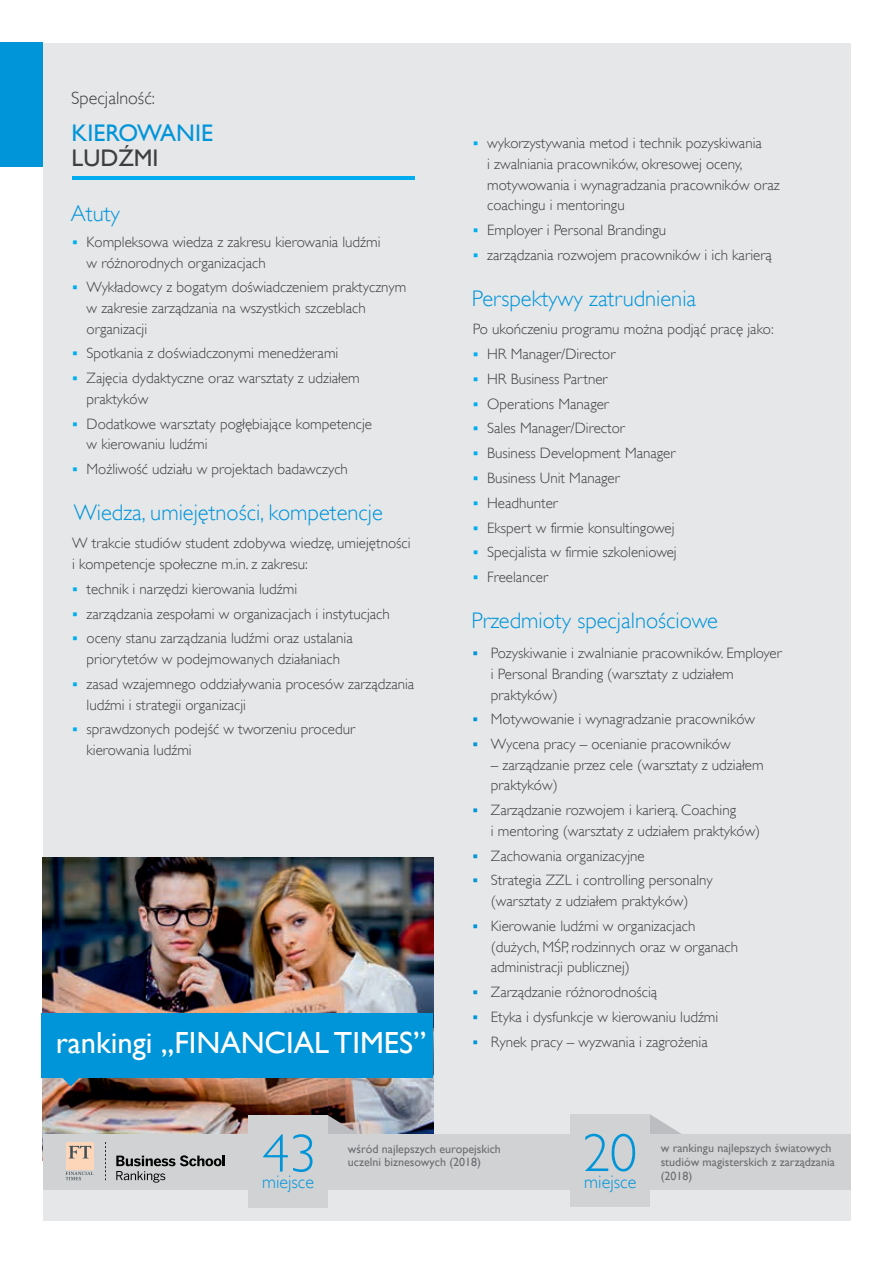
<style>
.page{position:relative;width:893px;height:1263px;background:#fff}
.page>*{position:absolute;margin:0;border:0;box-sizing:border-box;transform-origin:0 0}
.t1{font:300 54px "Gill Sans Alt One";color:#0095d9}
.t2{font:30.6px "Gill Sans";color:#fff}
.t3{font:24px "Gill Sans";color:#0095d9}
.t4{font:24px "Gill Sans";color:#3e3e3f}
.t5{font:300 22.5px "Gill Sans Alt One";color:#0095d9}
.t6{font:300 18.15px "Gill Sans Alt One";color:#0095d9}
.t7{font:300 18px "Gill Sans Alt One";color:#3e3e3f}
.t8{font:300 15px/20.7px "Gill Sans Alt One";color:#3e3e3f}
.t9{font:12px/14px "Gill Sans";color:#6c6d70}
.s1{color:#00aeef}
.s2{color:#0095d9}
</style>
<div class="page">
<div style="left:43px;top:43px;width:807px;height:1177px;background:#e6e7e9"></div>
<img style="left:43px;top:858px;width:390px;height:276px">
<div style="left:42px;top:1013px;width:391px;height:64px;background:#0095d9"></div>
<svg style="left:62px;top:1077px;width:18px;height:9px"></svg>
<div style="left:0;top:42px;width:43px;height:125px;background:#0095d9"></div>
<hr style="left:72px;top:176px;width:342px;height:4px;background:#00aeef">
<svg style="left:327px;top:1115px;width:40px;height:19px"></svg>
<svg style="left:650px;top:1114px;width:31px;height:20px"></svg>
<div style="left:43px;top:1134px;width:807px;height:56px;background:#d1d2d4"></div>
<div style="left:248px;top:1115px;width:79px;height:92px;background:#d1d2d4"></div>
<div style="left:570px;top:1114px;width:80px;height:93px;background:#d1d2d4"></div>
<div style="left:66px;top:1142px;width:28px;height:28px;background:#fdd6ba"></div>
<svg style="left:69px;top:1146px;width:22px;height:12px"></svg>
<svg style="left:66px;top:1172px;width:28px;height:8px"></svg>
<svg style="left:116px;top:1155px;width:109px;height:27px"></svg>
<svg style="left:105px;top:1142px;width:1px;height:38px"></svg>
<p class="t7" style="left:71px;top:86px;width:85px">Specjalność:</p>
<h3 class="t3" style="left:72px;top:119px;width:143px">KIEROWANIE</h3>
<h3 class="t4" style="left:72px;top:144px;width:88px">LUDŹMI</h3>
<h3 class="t5" style="left:71px;top:198px;width:51px">Atuty</h3>
<p class="t8" style="left:87px;top:232px;width:295px;text-indent:-14px"><span class="s1">▪</span> Kompleksowa wiedza z zakresu kierowania ludźmi w różnorodnych organizacjach</p>
<p class="t8" style="left:87px;top:277px;width:321px;text-indent:-14px"><span class="s1">▪</span> Wykładowcy z bogatym doświadczeniem praktycznym w zakresie zarządzania na wszystkich szczeblach organizacji</p>
<p class="t8" style="left:72px;top:343px;width:268px"><span class="s1">▪</span> Spotkania z doświadczonymi menedżerami</p>
<p class="t8" style="left:87px;top:368px;width:275px;text-indent:-14px"><span class="s1">▪</span> Zajęcia dydaktyczne oraz warsztaty z udziałem praktyków</p>
<p class="t8" style="left:87px;top:413px;width:287px;text-indent:-14px"><span class="s1">▪</span> Dodatkowe warsztaty pogłębiające kompetencje w kierowaniu ludźmi</p>
<p class="t8" style="left:72px;top:459px;width:277px"><span class="s1">▪</span> Możliwość udziału w projektach badawczych</p>
<h3 class="t5" style="left:74px;top:498px;width:311px">Wiedza, umiejętności, kompetencje</h3>
<p class="t8" style="left:72px;top:533px;width:340px">W trakcie studiów student zdobywa wiedzę, umiejętności i kompetencje społeczne m.in. z zakresu:</p>
<p class="t8" style="left:72px;top:579px;width:227px"><span class="s1">▪</span> technik i narzędzi kierowania ludźmi</p>
<p class="t8" style="left:72px;top:603px;width:319px"><span class="s1">▪</span> zarządzania zespołami w organizacjach i instytucjach</p>
<p class="t8" style="left:72px;top:628px;width:282px;text-align:center"><span class="s1">▪</span> oceny stanu zarządzania ludźmi oraz ustalania priorytetów w podejmowanych działaniach</p>
<p class="t8" style="left:87px;top:674px;width:329px;text-indent:-14px"><span class="s1">▪</span> zasad wzajemnego oddziaływania procesów zarządzania ludźmi i strategii organizacji</p>
<p class="t8" style="left:87px;top:719px;width:270px;text-indent:-14px"><span class="s1">▪</span> sprawdzonych podejść w tworzeniu procedur kierowania ludźmi</p>
<h2 class="t2" style="left:56px;top:1025px;width:372px">rankingi ,,FINANCIAL TIMES”</h2>
<p class="t8" style="left:487px;top:133px;width:294px;text-indent:-14px"><span class="s1">▪</span> wykorzystywania metod i technik pozyskiwania<br>i zwalniania pracowników, okresowej oceny, motywowania i wynagradzania pracowników oraz coachingu i mentoringu</p>
<p class="t8" style="left:473px;top:220px;width:195px"><span class="s1">▪</span> Employer i Personal Brandingu</p>
<p class="t8" style="left:473px;top:245px;width:300px"><span class="s1">▪</span> zarządzania rozwojem pracowników i ich karierą</p>
<h3 class="t5" style="left:472px;top:284px;width:226px">Perspektywy zatrudnienia</h3>
<p class="t8" style="left:473px;top:319px;width:302px">Po ukończeniu programu można podjąć pracę jako:</p>
<p class="t8" style="left:473px;top:344px;width:144px"><span class="s1">▪</span> HR Manager/Director</p>
<p class="t8" style="left:473px;top:369px;width:136px"><span class="s1">▪</span> HR Business Partner</p>
<p class="t8" style="left:473px;top:393px;width:138px"><span class="s1">▪</span> Operations Manager</p>
<p class="t8" style="left:473px;top:418px;width:153px"><span class="s1">▪</span> Sales Manager/Director</p>
<p class="t8" style="left:473px;top:443px;width:204px"><span class="s1">▪</span> Business Development Manager</p>
<p class="t8" style="left:473px;top:468px;width:148px"><span class="s1">▪</span> Business Unit Manager</p>
<p class="t8" style="left:473px;top:492px;width:87px"><span class="s1">▪</span> Headhunter</p>
<p class="t8" style="left:473px;top:517px;width:203px"><span class="s1">▪</span> Ekspert w firmie konsultingowej</p>
<p class="t8" style="left:473px;top:542px;width:205px"><span class="s1">▪</span> Specjalista w firmie szkoleniowej</p>
<p class="t8" style="left:473px;top:567px;width:77px"><span class="s1">▪</span> Freelancer</p>
<h3 class="t5" style="left:471px;top:606px;width:248px">Przedmioty specjalnościowe</h3>
<p class="t8" style="left:491px;top:643px;width:292px;text-indent:-19px"><span class="s2">▪</span> Pozyskiwanie i zwalnianie pracowników. Employer i Personal Branding (warsztaty z udziałem praktyków)</p>
<p class="t8" style="left:472px;top:709px;width:284px"><span class="s2">▪</span> Motywowanie i wynagradzanie pracowników</p>
<p class="t8" style="left:472px;top:734px;width:260px"><span class="s2">▪</span> Wycena pracy – ocenianie pracowników</p>
<p class="t8" style="left:491px;top:754px;width:274px">– zarządzanie przez cele (warsztaty z udziałem praktyków)</p>
<p class="t8" style="left:491px;top:800px;width:271px;text-indent:-19px"><span class="s2">▪</span> Zarządzanie rozwojem i karierą. Coaching<br>i mentoring (warsztaty z udziałem praktyków)</p>
<p class="t8" style="left:472px;top:845px;width:174px"><span class="s2">▪</span> Zachowania organizacyjne</p>
<p class="t8" style="left:472px;top:870px;width:242px;text-align:center"><span class="s2">▪</span> Strategia ZZL i controlling personalny (warsztaty z udziałem praktyków)</p>
<p class="t8" style="left:491px;top:916px;width:249px;text-indent:-19px"><span class="s2">▪</span> Kierowanie ludźmi w organizacjach (dużych, MŚP, rodzinnych oraz w organach administracji publicznej)</p>
<p class="t8" style="left:472px;top:982px;width:186px"><span class="s2">▪</span> Zarządzanie różnorodnością</p>
<p class="t8" style="left:472px;top:1006px;width:247px"><span class="s2">▪</span> Etyka i dysfunkcje w kierowaniu ludźmi</p>
<p class="t8" style="left:472px;top:1031px;width:237px"><span class="s2">▪</span> Rynek pracy – wyzwania i zagrożenia</p>
<h1 class="t1" style="left:262px;top:1118px;width:55px">43</h1>
<h1 class="t1" style="left:583px;top:1117px;width:55px">20</h1>
<p class="t9" style="left:348px;top:1142px;width:155px">wśród najlepszych europejskich uczelni biznesowych (2018)</p>
<p class="t9" style="left:661px;top:1141px;width:176px">w rankingu najlepszych światowych studiów magisterskich z zarządzania (2018)</p>
<p class="t6" style="left:262px;top:1170px;width:54px">miejsce</p>
<p class="t6" style="left:584px;top:1170px;width:54px">miejsce</p>
</div>
